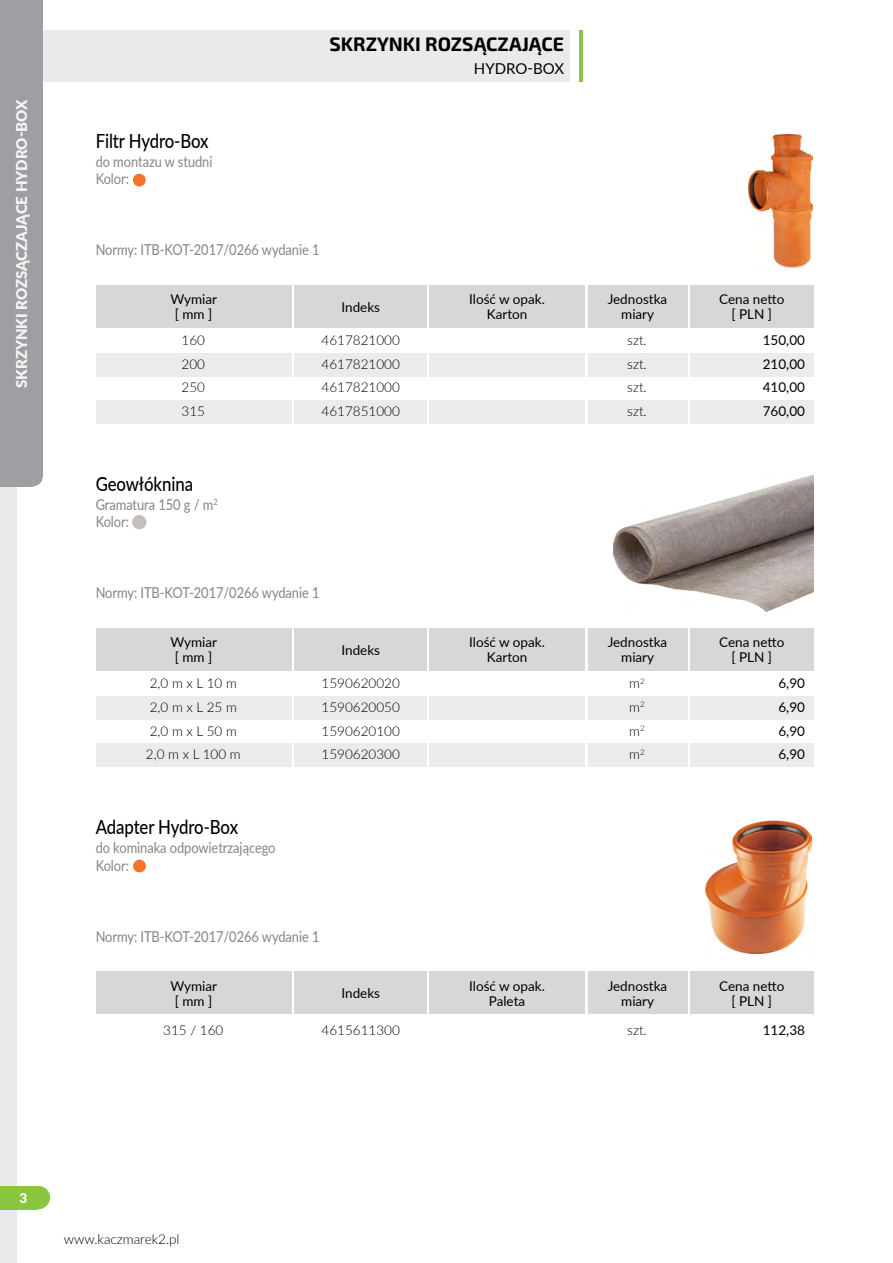
<style>
.page{position:relative;width:893px;height:1263px;background:#fff}
.page>*{position:absolute;margin:0;border:0;box-sizing:border-box;transform-origin:0 0}
.t1{font:500 19.5px "Lato";letter-spacing:-.005em;color:#000;scale:.86 1}
.t2{font:700 19.5px "Exo 2";color:#000}
.t3{font:15px/17.7px "Lato";letter-spacing:-.005em;color:#88847e;scale:.86 1}
.t4{font:900 15px "Lato";color:#f4f4f4}
.t5{font:15px "Lato";color:#000}
.t6{font:13.5px/15px "Lato";color:#000;text-align:center}
.t7{font:300 13.5px/23.7px "Lato";color:#000;text-align:justify}
.t8{font:800 13.5px "Lato";color:#fff}
</style>
<div class="page">
<div style="left:40px;top:31px;width:530px;height:51px;background:#eaeaea"></div>
<div style="left:23px;top:0;width:20px;height:477px;background:#9d9fa2"></div>
<div style="left:0;top:0;width:30px;height:487px;background:#9d9fa2"></div>
<div style="left:18px;top:469px;width:24px;height:18px;background:#9d9fa2;border-radius:50%"></div>
<div style="left:0;top:487px;width:17px;height:776px;background:#e9eaea"></div>
<div style="left:0;top:1186px;width:38px;height:23px;background:#8ac63f"></div>
<div style="left:26px;top:1186px;width:24px;height:23px;background:#8ac63f;border-radius:50%"></div>
<hr style="left:580px;top:31px;width:3px;height:51px;background:#8ac63f">
<div style="left:96px;top:628px;width:196px;height:43px;background:#d5d7d8"></div>
<div style="left:295px;top:628px;width:132px;height:43px;background:#d5d7d8"></div>
<div style="left:429px;top:628px;width:156px;height:43px;background:#d5d7d8"></div>
<div style="left:587px;top:628px;width:100px;height:43px;background:#d5d7d8"></div>
<div style="left:690px;top:628px;width:123px;height:43px;background:#d5d7d8"></div>
<div style="left:96px;top:696px;width:196px;height:24px;background:#ebebec"></div>
<div style="left:295px;top:696px;width:132px;height:24px;background:#ebebec"></div>
<div style="left:429px;top:696px;width:156px;height:24px;background:#ebebec"></div>
<div style="left:587px;top:696px;width:100px;height:24px;background:#ebebec"></div>
<div style="left:690px;top:696px;width:123px;height:24px;background:#ebebec"></div>
<div style="left:96px;top:743px;width:196px;height:23px;background:#ebebec"></div>
<div style="left:295px;top:743px;width:132px;height:23px;background:#ebebec"></div>
<div style="left:429px;top:743px;width:156px;height:23px;background:#ebebec"></div>
<div style="left:587px;top:743px;width:100px;height:23px;background:#ebebec"></div>
<div style="left:690px;top:743px;width:123px;height:23px;background:#ebebec"></div>
<div style="left:133px;top:516px;width:13px;height:13px;background:#c5bebb;border-radius:50%"></div>
<div style="left:132px;top:515px;width:14px;height:14px;border:2px solid #c4bfbc;border-radius:50%"></div>
<img style="left:614px;top:475px;width:199px;height:137px">
<div style="left:96px;top:285px;width:196px;height:43px;background:#d5d7d8"></div>
<div style="left:295px;top:285px;width:132px;height:43px;background:#d5d7d8"></div>
<div style="left:429px;top:285px;width:156px;height:43px;background:#d5d7d8"></div>
<div style="left:587px;top:285px;width:100px;height:43px;background:#d5d7d8"></div>
<div style="left:690px;top:285px;width:123px;height:43px;background:#d5d7d8"></div>
<div style="left:96px;top:353px;width:196px;height:24px;background:#ebebec"></div>
<div style="left:295px;top:353px;width:132px;height:24px;background:#ebebec"></div>
<div style="left:429px;top:353px;width:156px;height:24px;background:#ebebec"></div>
<div style="left:587px;top:353px;width:100px;height:24px;background:#ebebec"></div>
<div style="left:690px;top:353px;width:123px;height:24px;background:#ebebec"></div>
<div style="left:96px;top:400px;width:196px;height:23px;background:#ebebec"></div>
<div style="left:295px;top:400px;width:132px;height:23px;background:#ebebec"></div>
<div style="left:429px;top:400px;width:156px;height:23px;background:#ebebec"></div>
<div style="left:587px;top:400px;width:100px;height:23px;background:#ebebec"></div>
<div style="left:690px;top:400px;width:123px;height:23px;background:#ebebec"></div>
<div style="left:133px;top:174px;width:13px;height:13px;background:#f47529;border-radius:50%"></div>
<img style="left:748px;top:134px;width:64px;height:133px">
<div style="left:96px;top:971px;width:196px;height:43px;background:#d5d7d8"></div>
<div style="left:295px;top:971px;width:132px;height:43px;background:#d5d7d8"></div>
<div style="left:429px;top:971px;width:156px;height:43px;background:#d5d7d8"></div>
<div style="left:587px;top:971px;width:100px;height:43px;background:#d5d7d8"></div>
<div style="left:690px;top:971px;width:123px;height:43px;background:#d5d7d8"></div>
<div style="left:133px;top:860px;width:13px;height:12px;background:#f47529;border-radius:50%"></div>
<img style="left:706px;top:820px;width:106px;height:133px">
<p class="t4" style="left:11px;top:388px;width:290px;rotate:-90deg">Skrzynki rozsączające Hydro-Box</p>
<h1 class="t1" style="left:96px;top:126px;width:133px">Filtr Hydro-Box</h1>
<p class="t3" style="left:96px;top:152px;width:137px">do montazu w studni<br>Kolor:</p>
<h1 class="t2" style="left:329px;top:33px;width:236px">SKRZYNKI ROZSĄCZAJĄCE</h1>
<p class="t5" style="left:474px;top:58px;width:92px">Hydro-box</p>
<p class="t3" style="left:96px;top:240px;width:262px">Normy: ITB-KOT-2017/0266 wydanie 1</p>
<p class="t6" style="left:170px;top:291px;width:48px">Wymiar [ mm ]</p>
<p class="t6" style="left:341px;top:299px;width:40px">Indeks</p>
<p class="t6" style="left:469px;top:291px;width:77px">Ilość w opak.<br>Karton</p>
<p class="t6" style="left:608px;top:291px;width:61px">Jednostka miary</p>
<p class="t6" style="left:719px;top:291px;width:67px">Cena netto [ PLN ]</p>
<p class="t7" style="left:182px;top:328px;width:25px">160<br>200<br>250<br>315</p>
<p class="t7" style="left:322px;top:328px;width:80px">4617821000<br>4617821000<br>4617821000<br>4617851000</p>
<p class="t7" style="left:627px;top:328px;width:21px">szt. szt. szt. szt.</p>
<p class="t6" style="left:763px;top:328px;width:44px;line-height:23.7px;text-align:justify">150,00<br>210,00<br>410,00<br>760,00</p>
<h1 class="t1" style="left:96px;top:469px;width:115px">Geowłóknina</h1>
<p class="t3" style="left:96px;top:495px;width:143px">Gramatura 150 g / m<sup>2<br></sup>Kolor:</p>
<p class="t3" style="left:96px;top:583px;width:262px">Normy: ITB-KOT-2017/0266 wydanie 1</p>
<p class="t6" style="left:170px;top:634px;width:48px">Wymiar [ mm ]</p>
<p class="t6" style="left:341px;top:642px;width:40px">Indeks</p>
<p class="t6" style="left:469px;top:634px;width:77px">Ilość w opak.<br>Karton</p>
<p class="t6" style="left:608px;top:634px;width:61px">Jednostka miary</p>
<p class="t6" style="left:719px;top:634px;width:67px">Cena netto [ PLN ]</p>
<p class="t7" style="left:146px;top:671px;width:96px;text-align:left">2,0 m x L 10 m<br>2,0 m x L 25 m<br>2,0 m x L 50 m<br>2,0 m x L 100 m</p>
<p class="t7" style="left:322px;top:671px;width:80px">1590620020<br>1590620050<br>1590620100<br>1590620300</p>
<p class="t7" style="left:629px;top:671px;width:17px">m<sup>2 </sup>m<sup>2 </sup>m<sup>2 </sup>m<sup>2</sup></p>
<p class="t6" style="left:778px;top:671px;width:28px;line-height:23.7px;text-align:justify">6,90<br>6,90<br>6,90<br>6,90</p>
<h1 class="t1" style="left:96px;top:813px;width:167px">Adapter Hydro-Box</h1>
<p class="t3" style="left:96px;top:838px;width:211px">do kominaka odpowietrzającego<br>Kolor:</p>
<p class="t3" style="left:96px;top:927px;width:262px">Normy: ITB-KOT-2017/0266 wydanie 1</p>
<p class="t6" style="left:170px;top:977px;width:48px">Wymiar [ mm ]</p>
<p class="t6" style="left:341px;top:985px;width:40px">Indeks</p>
<p class="t6" style="left:469px;top:977px;width:77px">Ilość w opak.<br>Paleta</p>
<p class="t6" style="left:608px;top:977px;width:61px">Jednostka miary</p>
<p class="t6" style="left:719px;top:977px;width:67px">Cena netto [ PLN ]</p>
<p class="t6" style="left:763px;top:1022px;width:44px">112,38</p>
<p class="t7" style="left:163px;top:1017px;width:62px">315 / 160</p>
<p class="t7" style="left:322px;top:1017px;width:80px">4615611300</p>
<p class="t7" style="left:627px;top:1017px;width:21px">szt.</p>
<p class="t8" style="left:20px;top:1188px;width:9px">3</p>
<p class="t7" style="left:64px;top:1226px;width:117px">www.kaczmarek2.pl</p>
</div>
